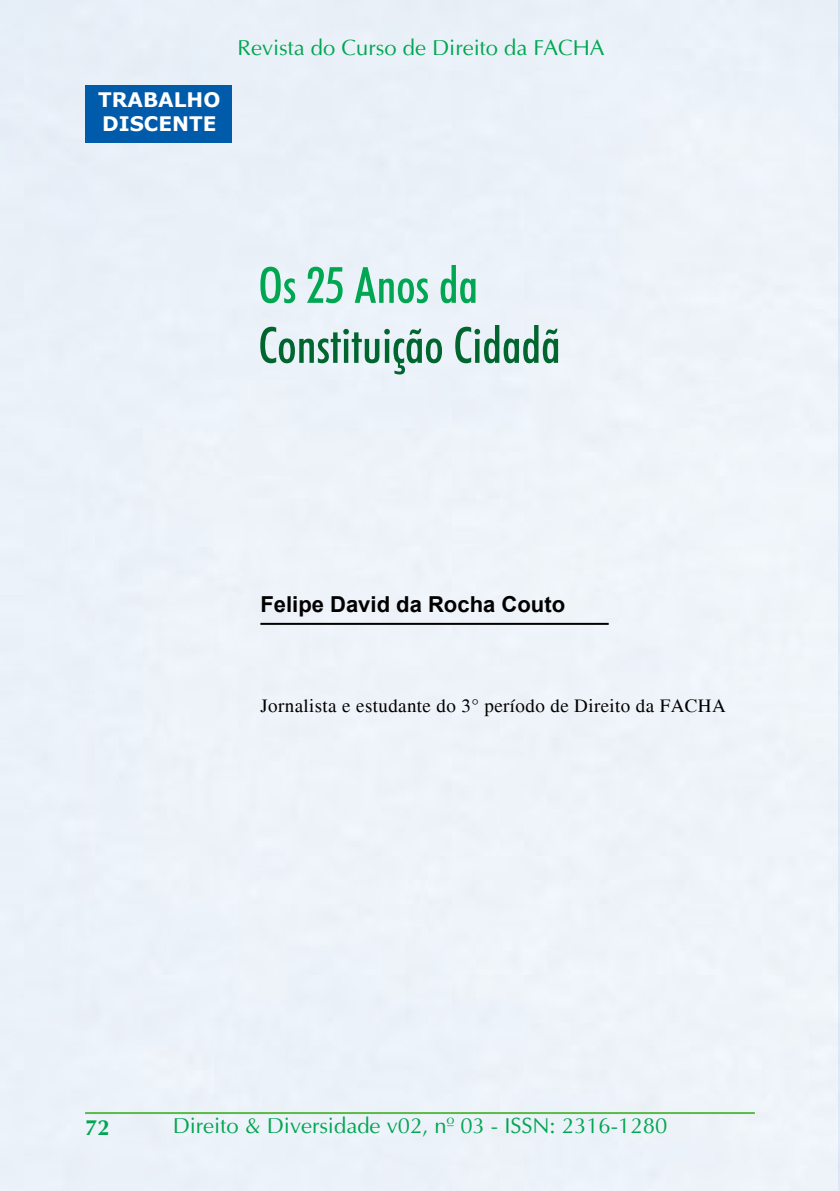
<style>
.page{position:relative;width:840px;height:1191px;background:#fff}
.page>*{position:absolute;margin:0;border:0;box-sizing:border-box;transform-origin:0 0}
.t1{font:500 condensed 50px "Futura BT";color:#00652e}
.t2{font:500 condensed 50px "Futura BT";color:#00a651}
.t3{font:22px "Ottawa Plain";color:#00a651}
.t4{font:700 22px "Arial";color:#000}
.t5{font:700 22px "Ottawa";color:#00a651}
.t6{font:700 20px/24px "Verdana";color:#fff}
.t7{font:19px "Times";letter-spacing:.02em;color:#000}
</style>
<div class="page">
<div style="left:0;top:0;width:839px;height:1191px;background:#edf2f9"></div>
<hr style="left:85px;top:1112px;width:669px;height:2px;background:#5bba4a">
<div style="left:86px;top:85px;width:146px;height:58px;background:#005baa"></div>
<hr style="left:260px;top:623px;width:348px;height:2px;background:#000">
<p class="t6" style="left:98px;top:87px;width:124px">TRABALHO<br>DISCENTE</p>
<p class="t3" style="left:237px;top:35px;width:368px">Revista do Curso de Direito da FACHA</p>
<h1 class="t2" style="left:258px;top:255px;width:221px">Os 25 Anos da</h1>
<h1 class="t1" style="left:258px;top:315px;width:303px">Constituição Cidadã</h1>
<p class="t4" style="left:260px;top:589px;width:306px">Felipe David da Rocha Couto</p>
<p class="t7" style="left:260px;top:695px;width:466px">Jornalista e estudante do 3° período de Direito da FACHA</p>
<p class="t5" style="left:85px;top:1114px;width:26px">72</p>
<p class="t3" style="left:173px;top:1113px;width:496px">Direito &amp; Diversidade v02, nº 03 - ISSN: 2316-1280</p>
</div>
